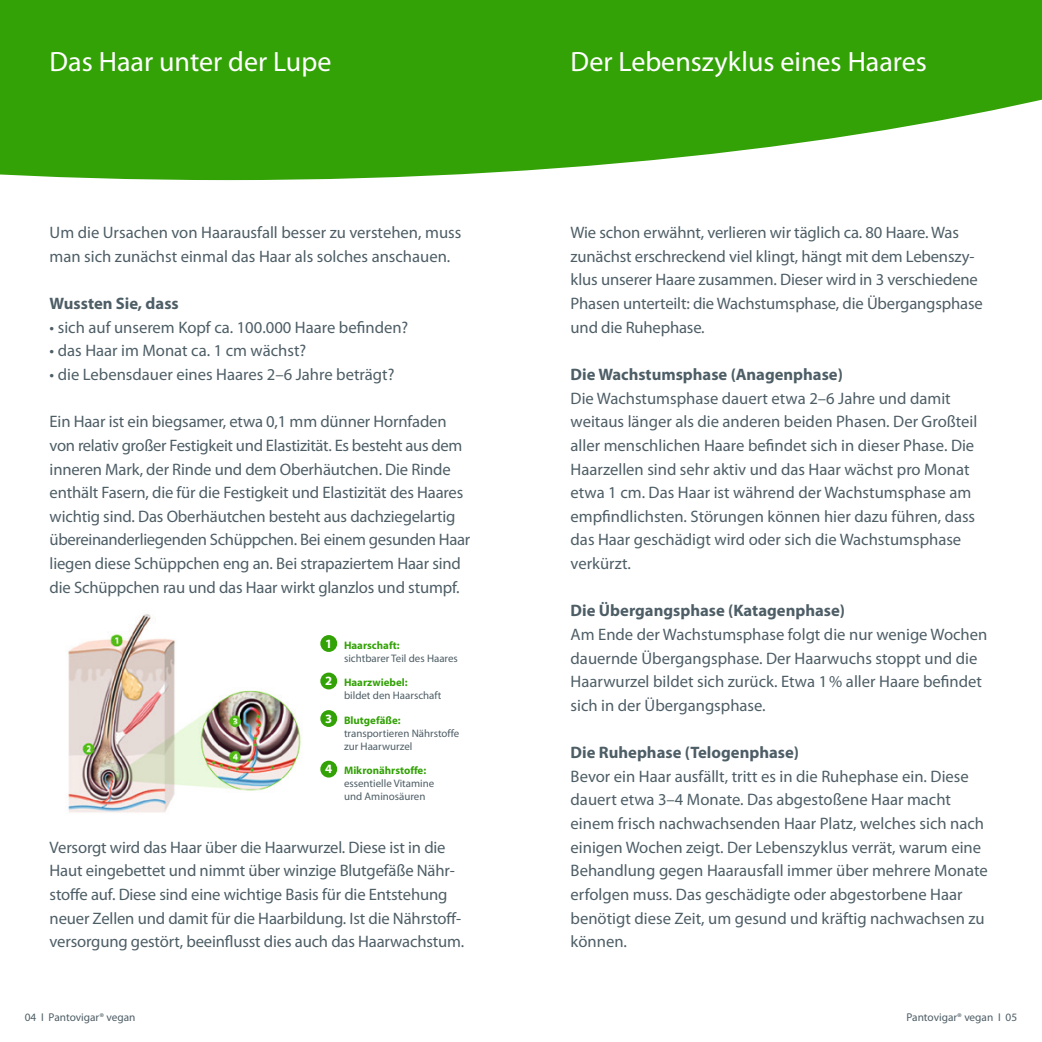
<style>
.page{position:relative;width:1042px;height:1042px;background:#fff}
.page>*{position:absolute;margin:0;border:0;box-sizing:border-box;transform-origin:0 0}
.t1{font:28px "Myriad Pro";color:#fff}
.t2{font:16.62px/23.6px "Myriad Pro";color:#4e5e66}
.t3{font:700 16.62px "Myriad Pro";color:#4e5e66}
.t4{font:11.2px "Myriad Pro";color:#4e5e66}
.t5{font:10.85px/13.1px "Myriad Pro";color:#4e5e66}
.s1{font-weight:700;font-size:12.78px;color:#fff}
.s2{font-weight:700;color:#33a207}
</style>
<div class="page">
<svg style="left:0;top:0;width:1042px;height:181px;background:#4aac23"></svg>
<img style="left:68px;top:614px;width:233px;height:199px">
<div style="left:320px;top:635px;width:17px;height:17px;background:#33a207;border-radius:50%"></div>
<div style="left:320px;top:672px;width:17px;height:17px;background:#33a207;border-radius:50%"></div>
<div style="left:320px;top:710px;width:17px;height:17px;background:#33a207;border-radius:50%"></div>
<div style="left:320px;top:761px;width:17px;height:16px;background:#33a207;border-radius:50%"></div>
<h1 class="t1" style="left:50px;top:46px;width:283px">Das Haar unter der Lupe</h1>
<p class="t2" style="left:50px;top:221px;width:413px">Um die Ursachen von Haarausfall besser zu verstehen, muss man sich zunächst einmal das Haar als solches anschauen.</p>
<p class="t3" style="left:50px;top:294px;width:131px">Wussten Sie, dass</p>
<p class="t2" style="left:50px;top:316px;width:360px">• sich auf unserem Kopf ca. 100.000 Haare befinden?</p>
<p class="t2" style="left:50px;top:339px;width:258px">• das Haar im Monat ca. 1 cm wächst?</p>
<p class="t2" style="left:50px;top:363px;width:346px">• die Lebensdauer eines Haares 2–6 Jahre beträgt?</p>
<p class="t2" style="left:50px;top:410px;width:422px">Ein Haar ist ein biegsamer, etwa 0,1 mm dünner Hornfaden von relativ großer Festigkeit und Elastizität. Es besteht aus dem inneren Mark, der Rinde und dem Oberhäutchen. Die Rinde enthält Fasern, die für die Festigkeit und Elastizität des Haares wichtig sind. Das Oberhäutchen besteht aus dachziegelartig übereinanderliegenden Schüppchen. Bei einem gesunden Haar liegen diese Schüppchen eng an. Bei strapaziertem Haar sind die Schüppchen rau und das Haar wirkt glanzlos und stumpf.</p>
<p class="t5" style="left:344px;top:638px;width:115px;text-indent:-19px"><span class="s1">1</span> <span class="s2">Haarschaft:<br></span>sichtbarer Teil des Haares</p>
<p class="t5" style="left:344px;top:676px;width:99px;text-indent:-19px"><span class="s1">2</span> <span class="s2">Haarzwiebel:<br></span>bildet den Haarschaft</p>
<p class="t5" style="left:344px;top:713px;width:117px;text-indent:-19px"><span class="s1">3</span> <span class="s2">Blutgefäße: </span>transportieren Nährstoffe zur Haarwurzel</p>
<p class="t5" style="left:344px;top:764px;width:92px;text-indent:-19px"><span class="s1">4</span> <span class="s2">Mikronährstoffe: </span>essentielle Vitamine und Aminosäuren</p>
<p class="t2" style="left:50px;top:835px;width:416px">Versorgt wird das Haar über die Haarwurzel. Diese ist in die Haut eingebettet und nimmt über winzige Blutgefäße Nähr&shy;stoffe auf. Diese sind eine wichtige Basis für die Entstehung neuer Zellen und damit für die Haarbildung. Ist die Nährstoff&shy;versorgung gestört, beeinflusst dies auch das Haarwachstum.</p>
<h1 class="t1" style="left:570px;top:46px;width:358px">Der Lebenszyklus eines Haares</h1>
<p class="t2" style="left:570px;top:221px;width:414px">Wie schon erwähnt, verlieren wir täglich ca. 80 Haare. Was zunächst erschreckend viel klingt, hängt mit dem Lebenszy&shy;klus unserer Haare zusammen. Dieser wird in 3 verschiedene Phasen unterteilt: die Wachstumsphase, die Übergangsphase und die Ruhephase.</p>
<p class="t3" style="left:570px;top:365px;width:274px">Die Wachstumsphase (Anagenphase)</p>
<p class="t2" style="left:570px;top:386px;width:408px">Die Wachstumsphase dauert etwa 2–6 Jahre und damit weitaus länger als die anderen beiden Phasen. Der Großteil aller menschlichen Haare befindet sich in dieser Phase. Die Haarzellen sind sehr aktiv und das Haar wächst pro Monat etwa 1 cm. Das Haar ist während der Wachstumsphase am empfindlichsten. Störungen können hier dazu führen, dass das Haar geschädigt wird oder sich die Wachstumsphase verkürzt.</p>
<p class="t3" style="left:570px;top:601px;width:276px">Die Übergangsphase (Katagenphase)</p>
<p class="t2" style="left:570px;top:623px;width:418px">Am Ende der Wachstumsphase folgt die nur wenige Wochen dauernde Übergangsphase. Der Haarwuchs stoppt und die Haarwurzel bildet sich zurück. Etwa 1% aller Haare befindet sich in der Übergangsphase.</p>
<p class="t3" style="left:570px;top:743px;width:230px">Die Ruhephase (Telogenphase)</p>
<p class="t2" style="left:570px;top:764px;width:419px">Bevor ein Haar ausfällt, tritt es in die Ruhephase ein. Diese dauert etwa 3–4 Monate. Das abgestoßene Haar macht einem frisch nachwachsenden Haar Platz, welches sich nach einigen Wochen zeigt. Der Lebenszyklus verrät, warum eine Behandlung gegen Haarausfall immer über mehrere Monate erfolgen muss. Das geschädigte oder abgestorbene Haar benötigt diese Zeit, um gesund und kräftig nachwachsen zu können.</p>
<p class="t4" style="left:25px;top:1011px;width:112px">04 I Pantovigar® vegan</p>
<p class="t4" style="left:906px;top:1011px;width:112px">Pantovigar® vegan I 05</p>
</div>
